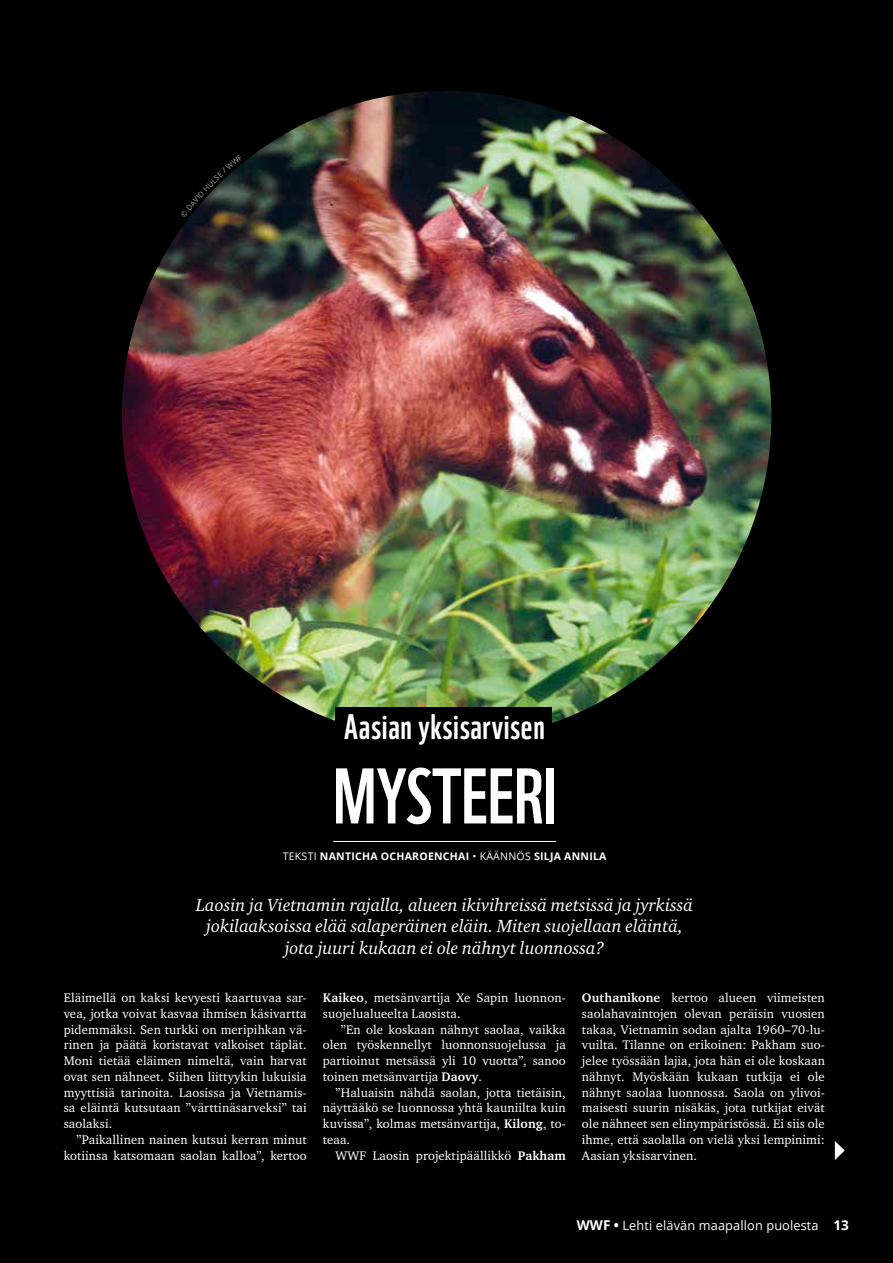
<style>
.page{position:relative;width:893px;height:1263px;background:#000}
.page>*{position:absolute;margin:0;border:0;box-sizing:border-box;transform-origin:0 0}
.t1{font:76.5px "WWF";color:#fff}
.t2{font:34.5px "WWF";letter-spacing:.02em;color:#fff}
.t3{font:italic 18px/21.6px "Charter ITC Pro";color:#fff;text-align:center}
.t4{font:12.75px/15.8px "Charter ITC Pro";letter-spacing:.01em;color:#fff;text-align:justify}
.t5{font:12.75px "Open Sans";letter-spacing:.01em;color:#fff}
.t6{font:700 10.5px "Open Sans";letter-spacing:.025em;color:#fff}
.s1{font-weight:400}
.s2{font-weight:700}
.s3{font-weight:700;font-size:13.5px;color:#000}
</style>
<div class="page">
<img style="left:122px;top:91px;width:649px;height:649px;border-radius:325px">
<div style="left:335px;top:707px;width:217px;height:42px;background:#000"></div>
<hr style="left:333px;top:841px;width:223px;height:1px;background:#fff">
<svg style="left:835px;top:1141px;width:10px;height:19px"></svg>
<svg style="left:190px;top:163px;width:53px;height:54px"></svg>
<h2 class="t2" style="left:344px;top:700px;width:202px">Aasian yksisarvisen</h2>
<h1 class="t1" style="left:333px;top:736px;width:224px">MYSTEERI</h1>
<p class="t6" style="left:283px;top:848px;width:325px"><span class="s1">TEKSTI</span> NANTICHA OCHAROENCHAI <span class="s1">• KÄÄNNÖS</span> SILJA ANNILA</p>
<h3 class="t3" style="left:196px;top:894px;width:498px">Laosin ja Vietnamin rajalla, alueen ikivihreissä metsissä ja jyrkissä jokilaaksoissa elää salaperäinen eläin. Miten suojellaan eläintä, jota juuri kukaan ei ole nähnyt luonnossa?</h3>
<p class="t4" style="left:64px;top:990px;width:244px">Eläimellä on kaksi kevyesti kaartuvaa sar&shy;vea, jotka voivat kasvaa ihmisen käsivartta pidemmäksi. Sen turkki on meripihkan vä&shy;rinen ja päätä koristavat valkoiset täplät.<br>Moni tietää eläimen nimeltä, vain harvat ovat sen nähneet. Siihen liittyykin lukuisia myyttisiä tarinoita. Laosissa ja Vietnamis&shy;sa eläintä kutsutaan ”värttinäsarveksi” tai saolaksi.</p>
<p class="t4" style="left:64px;top:1131px;width:244px;text-align:right">”Paikallinen nainen kutsui kerran minut kotiinsa katsomaan saolan kalloa”, kertoo</p>
<p class="t4" style="left:582px;top:990px;width:244px"><span class="s2">Outhanikone</span> kertoo alueen viimeisten saolahavaintojen olevan peräisin vuosien takaa, Vietnamin sodan ajalta 1960–70-lu&shy;vuilta. Tilanne on erikoinen: Pakham suo&shy;jelee työssään lajia, jota hän ei ole koskaan nähnyt. Myöskään kukaan tutkija ei ole nähnyt saolaa luonnossa. Saola on ylivoi&shy;maisesti suurin nisäkäs, jota tutkijat eivät ole nähneet sen elinympäristössä. Ei siis ole ihme, että saolalla on vielä yksi lempinimi:<br>Aasian yksisarvinen.</p>
<p class="t4" style="left:323px;top:990px;width:244px"><span class="s2">Kaikeo</span>, metsänvartija Xe Sapin luonnon&shy;suojelualueelta Laosista.</p>
<p class="t4" style="left:323px;top:1021px;width:244px;text-indent:18px">”En ole koskaan nähnyt saolaa, vaikka olen työskennellyt luonnonsuojelussa ja partioinut metsässä yli 10 vuotta”, sanoo toinen metsänvartija <span class="s2">Daovy</span>.</p>
<p class="t4" style="left:323px;top:1084px;width:244px;text-indent:13px">”Haluaisin nähdä saolan, jotta tietäisin, näyttääkö se luonnossa yhtä kauniilta kuin kuvissa”, kolmas metsänvartija, <span class="s2">Kilong</span>, to&shy;teaa.</p>
<p class="t4" style="left:336px;top:1147px;width:232px">WWF Laosin projektipäällikkö <span class="s2">Pakham</span></p>
<p class="t5" style="left:577px;top:1217px;width:273px"><span class="s3">WWF •</span> Lehti elävän maapallon puolesta <span class="s3">13</span></p>
</div>
